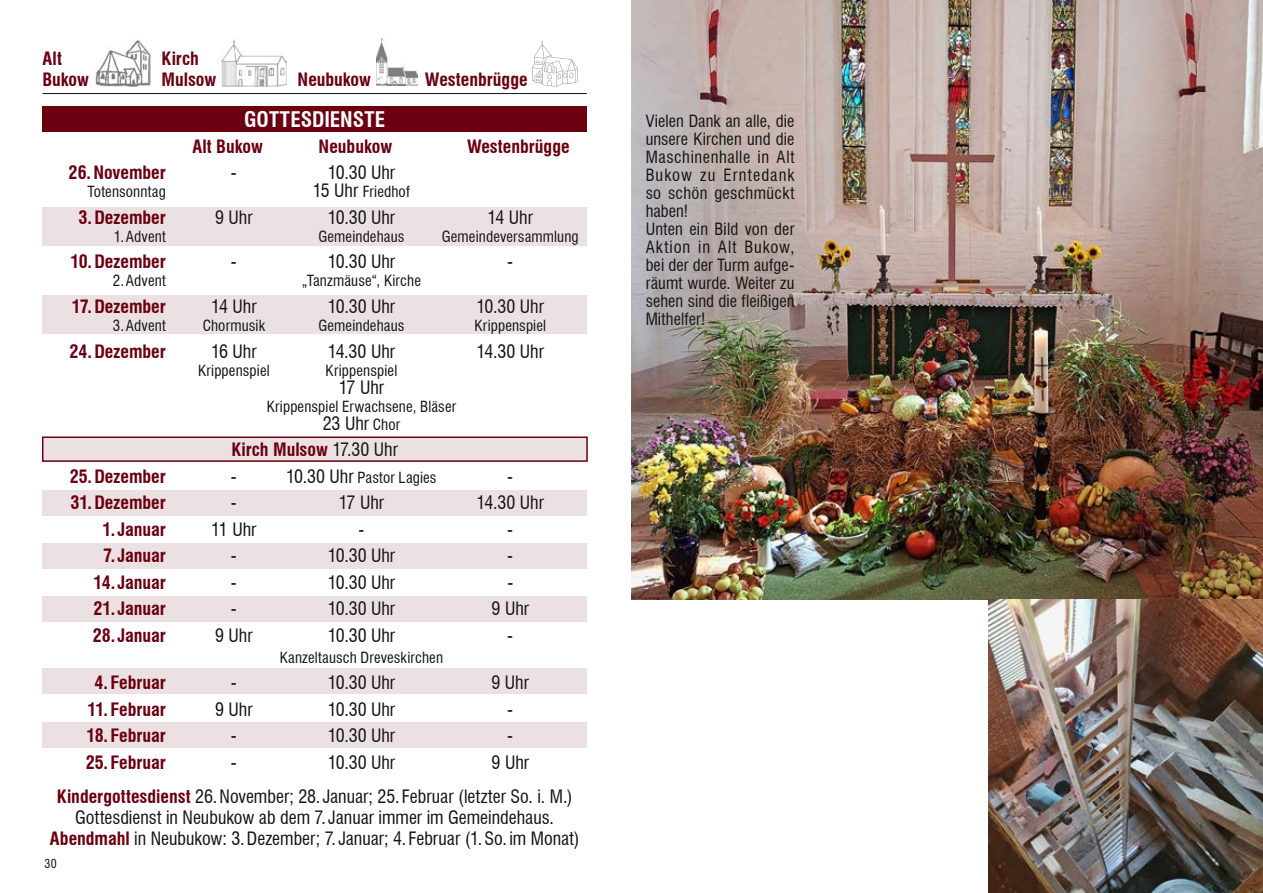
<style>
.page{position:relative;width:1263px;height:893px;background:#fff}
.page>*{position:absolute;margin:0;border:0;box-sizing:border-box;transform-origin:0 0}
.t1{font:700 condensed 21px "Swiss 721 BT";color:#fff}
.t2{font:condensed 18px/26.5px "Swiss 721 BT";color:#141314;text-align:right}
.t3{font:700 condensed 18px "Swiss 721 BT";color:#6b0011}
.t4{font:condensed 16.5px/18px "Swiss 721 BT";letter-spacing:.01em;color:#141314}
.t5{font:condensed 15px "Swiss 721 BT";letter-spacing:.01em;color:#141314}
.t6{font:condensed 12px "Swiss 721 BT";color:#141314}
.s1{font-size:18px}
.s2{font-size:15px}
.s3{font-weight:700;color:#6b0011}
</style>
<div class="page">
<div style="left:43px;top:207px;width:544px;height:39px;background:#ece1e2"></div>
<div style="left:43px;top:296px;width:544px;height:38px;background:#ece1e2"></div>
<div style="left:43px;top:490px;width:544px;height:26px;background:#ece1e2"></div>
<div style="left:43px;top:543px;width:544px;height:26px;background:#ece1e2"></div>
<div style="left:43px;top:596px;width:544px;height:26px;background:#ece1e2"></div>
<div style="left:43px;top:669px;width:544px;height:25px;background:#ece1e2"></div>
<div style="left:43px;top:722px;width:544px;height:25px;background:#ece1e2"></div>
<div style="left:42px;top:436px;width:546px;height:26px;background:#ece1e2;border:2px solid #6b0011"></div>
<hr style="left:43px;top:93px;width:544px;height:1px;background:#141314">
<img style="left:96px;top:40px;width:55px;height:46px">
<img style="left:222px;top:39px;width:64px;height:47px">
<img style="left:376px;top:38px;width:41px;height:47px">
<svg style="left:532px;top:41px;width:46px;height:46px"></svg>
<img style="left:631px;top:0;width:632px;height:600px">
<img style="left:989px;top:600px;width:274px;height:293px">
<div style="left:43px;top:106px;width:544px;height:26px;background:#6b0011"></div>
<p class="t3" style="left:43px;top:47px;width:21px">Alt</p>
<p class="t3" style="left:162px;top:47px;width:39px">Kirch</p>
<p class="t3" style="left:42px;top:68px;width:48px">Bukow</p>
<p class="t3" style="left:162px;top:68px;width:56px">Mulsow</p>
<p class="t3" style="left:298px;top:68px;width:75px">Neubukow</p>
<p class="t3" style="left:425px;top:68px;width:104px">Westenbrügge</p>
<p class="t1" style="left:244px;top:107px;width:142px">GOTTESDIENSTE</p>
<p class="t3" style="left:193px;top:136px;width:72px">Alt Bukow</p>
<p class="t3" style="left:319px;top:136px;width:75px">Neubukow</p>
<p class="t3" style="left:467px;top:136px;width:104px">Westenbrügge</p>
<p class="t3" style="left:69px;top:162px;width:99px">26.November</p>
<p class="t2" style="left:231px;top:160px;width:7px">-</p>
<p class="t2" style="left:328px;top:160px;width:69px">10.30 Uhr</p>
<p class="t5" style="left:87px;top:183px;width:80px">Totensonntag</p>
<p class="t5" style="left:313px;top:183px;width:98px"><span class="s1">15 Uhr</span> Friedhof</p>
<p class="t3" style="left:79px;top:207px;width:89px">3.Dezember</p>
<p class="t2" style="left:215px;top:204px;width:39px">9 Uhr</p>
<p class="t2" style="left:328px;top:204px;width:69px">10.30 Uhr</p>
<p class="t2" style="left:487px;top:204px;width:47px">14 Uhr</p>
<p class="t5" style="left:114px;top:227px;width:54px">1.Advent</p>
<p class="t5" style="left:318px;top:227px;width:87px">Gemeindehaus</p>
<p class="t5" style="left:442px;top:227px;width:138px">Gemeindeversammlung</p>
<p class="t3" style="left:71px;top:251px;width:97px">10.Dezember</p>
<p class="t2" style="left:231px;top:249px;width:7px">-</p>
<p class="t2" style="left:328px;top:249px;width:69px">10.30 Uhr</p>
<p class="t2" style="left:507px;top:249px;width:7px">-</p>
<p class="t5" style="left:113px;top:272px;width:54px">2.Advent</p>
<p class="t5" style="left:302px;top:272px;width:121px">„Tanzmäuse“, Kirche</p>
<p class="t3" style="left:72px;top:296px;width:95px">17.Dezember</p>
<p class="t2" style="left:211px;top:293px;width:47px">14 Uhr</p>
<p class="t2" style="left:328px;top:293px;width:69px">10.30 Uhr</p>
<p class="t2" style="left:476px;top:293px;width:69px">10.30 Uhr</p>
<p class="t5" style="left:113px;top:317px;width:54px">3.Advent</p>
<p class="t5" style="left:203px;top:317px;width:64px">Chormusik</p>
<p class="t5" style="left:318px;top:317px;width:87px">Gemeindehaus</p>
<p class="t5" style="left:474px;top:317px;width:73px">Krippenspiel</p>
<p class="t3" style="left:70px;top:340px;width:98px">24.Dezember</p>
<p class="t2" style="left:211px;top:338px;width:47px">16 Uhr</p>
<p class="t2" style="left:328px;top:338px;width:69px">14.30 Uhr</p>
<p class="t2" style="left:477px;top:338px;width:69px">14.30 Uhr</p>
<p class="t5" style="left:198px;top:361px;width:73px">Krippenspiel</p>
<p class="t5" style="left:326px;top:361px;width:73px">Krippenspiel</p>
<p class="t2" style="left:339px;top:374px;width:47px">17 Uhr</p>
<p class="t5" style="left:267px;top:397px;width:191px">Krippenspiel Erwachsene, Bläser</p>
<p class="t2" style="left:231px;top:410px;width:170px">23 Uhr <span class="s2">Chor<br></span><span class="s3">Kirch Mulsow</span> 17.30 Uhr</p>
<p class="t3" style="left:70px;top:465px;width:98px">25.Dezember</p>
<p class="t2" style="left:231px;top:463px;width:7px">-</p>
<p class="t5" style="left:286px;top:468px;width:152px"><span class="s1">10.30 Uhr</span> Pastor Lagies</p>
<p class="t2" style="left:507px;top:463px;width:7px">-</p>
<p class="t3" style="left:70px;top:492px;width:97px">31.Dezember</p>
<p class="t2" style="left:231px;top:489px;width:7px">-</p>
<p class="t2" style="left:339px;top:489px;width:47px">17 Uhr</p>
<p class="t2" style="left:477px;top:489px;width:69px">14.30 Uhr</p>
<p class="t3" style="left:103px;top:518px;width:65px">1. Januar</p>
<p class="t2" style="left:211px;top:516px;width:47px">11 Uhr</p>
<p class="t2" style="left:358px;top:516px;width:7px">-</p>
<p class="t2" style="left:507px;top:516px;width:7px">-</p>
<p class="t3" style="left:103px;top:545px;width:64px">7. Januar</p>
<p class="t2" style="left:231px;top:542px;width:7px">-</p>
<p class="t2" style="left:328px;top:542px;width:69px">10.30 Uhr</p>
<p class="t2" style="left:507px;top:542px;width:7px">-</p>
<p class="t3" style="left:94px;top:571px;width:74px">14. Januar</p>
<p class="t2" style="left:231px;top:569px;width:7px">-</p>
<p class="t2" style="left:328px;top:569px;width:69px">10.30 Uhr</p>
<p class="t2" style="left:507px;top:569px;width:7px">-</p>
<p class="t3" style="left:93px;top:598px;width:74px">21. Januar</p>
<p class="t2" style="left:231px;top:595px;width:7px">-</p>
<p class="t2" style="left:328px;top:595px;width:69px">10.30 Uhr</p>
<p class="t2" style="left:491px;top:595px;width:39px">9 Uhr</p>
<p class="t3" style="left:93px;top:624px;width:75px">28. Januar</p>
<p class="t2" style="left:215px;top:622px;width:39px">9 Uhr</p>
<p class="t2" style="left:328px;top:622px;width:69px">10.30 Uhr</p>
<p class="t2" style="left:507px;top:622px;width:7px">-</p>
<p class="t5" style="left:280px;top:648px;width:165px">Kanzeltausch Dreveskirchen</p>
<p class="t3" style="left:95px;top:672px;width:73px">4. Februar</p>
<p class="t2" style="left:231px;top:669px;width:7px">-</p>
<p class="t2" style="left:328px;top:669px;width:69px">10.30 Uhr</p>
<p class="t2" style="left:491px;top:669px;width:39px">9 Uhr</p>
<p class="t3" style="left:87px;top:698px;width:80px">11. Februar</p>
<p class="t2" style="left:215px;top:696px;width:39px">9 Uhr</p>
<p class="t2" style="left:328px;top:696px;width:69px">10.30 Uhr</p>
<p class="t2" style="left:507px;top:696px;width:7px">-</p>
<p class="t3" style="left:87px;top:725px;width:81px">18. Februar</p>
<p class="t2" style="left:231px;top:722px;width:7px">-</p>
<p class="t2" style="left:328px;top:722px;width:69px">10.30 Uhr</p>
<p class="t2" style="left:507px;top:722px;width:7px">-</p>
<p class="t3" style="left:86px;top:751px;width:82px">25. Februar</p>
<p class="t2" style="left:231px;top:749px;width:7px">-</p>
<p class="t2" style="left:328px;top:749px;width:69px">10.30 Uhr</p>
<p class="t2" style="left:57px;top:745px;width:517px;line-height:33.8px;text-align:left;text-indent:435px">9 Uhr<br><span class="s3">Kindergottesdienst</span> 26.November; 28. Januar; 25. Februar (letzter So. i. M.)</p>
<p class="t2" style="left:50px;top:807px;width:531px;line-height:21px;text-align:center">Gottesdienst in Neubukow ab dem 7. Januar immer im Gemeindehaus.<br><span class="s3">Abendmahl</span> in Neubukow: 3.Dezember; 7. Januar; 4. Februar (1.So. im Monat)</p>
<p class="t6" style="left:45px;top:856px;width:14px">30</p>
<p class="t4" style="left:646px;top:112px;width:150px">Vielen Dank an alle, die unsere Kirchen und die<br>Maschinenhalle in Alt<br>Bukow zu Erntedank so schön geschmückt haben!<br>Unten ein Bild von der<br>Aktion in Alt Bukow, bei der der Turm aufge&shy;räumt wurde. Weiter zu sehen sind die fleißigen<br>Mithelfer!</p>
</div>
